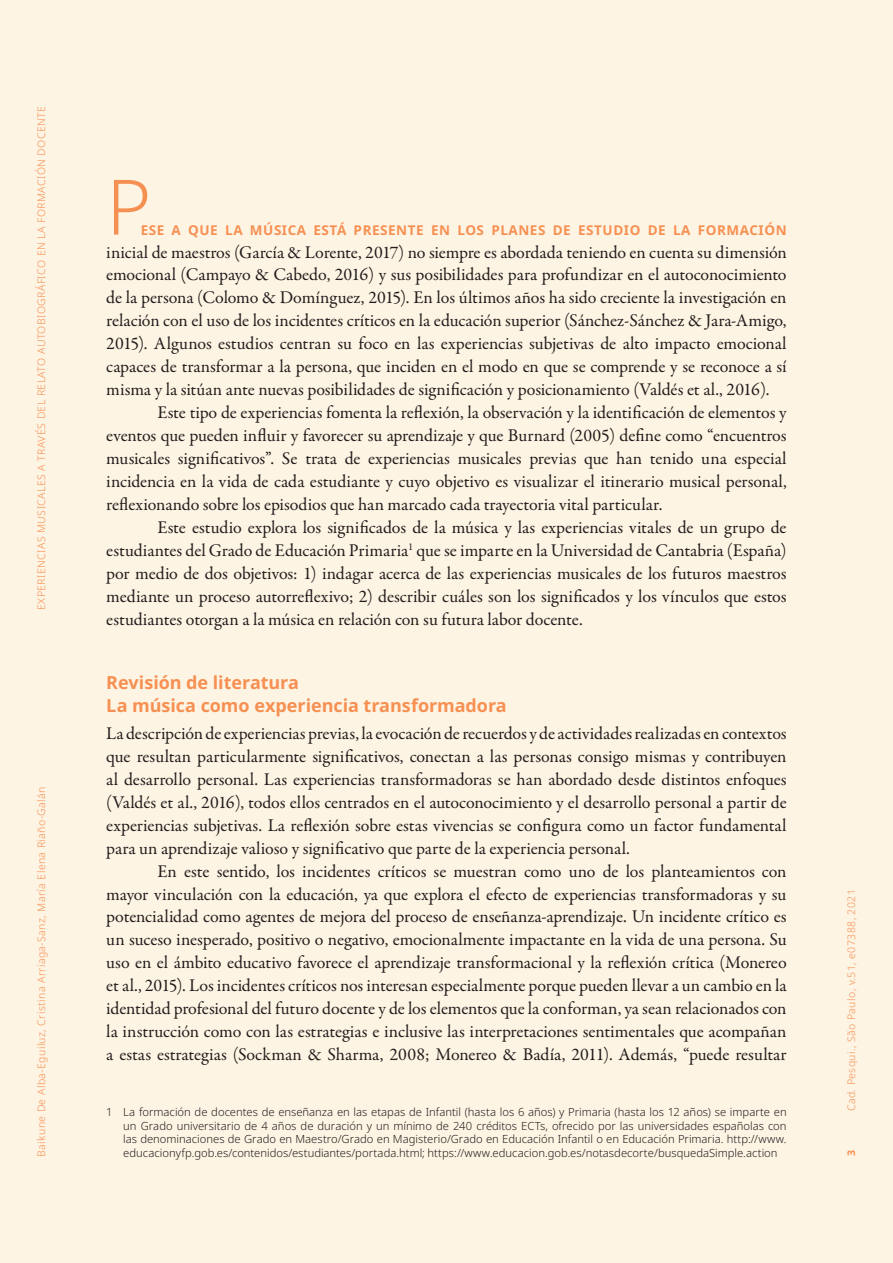
<style>
.page{position:relative;width:893px;height:1263px;background:#fef4e4}
.page>*{position:absolute;margin:0;border:0;box-sizing:border-box;transform-origin:0 0}
.Texto_paragrafo_1_IN{font:300 76.5px "Noto Sans";color:#f7975c}
.Texto_INGLES{font:18px/23px "Garamond Premr Pro";letter-spacing:-.005em;color:#231f20;text-align:justify}
.Texto_paragrafo_1_IN-2{font:18px/23px "Garamond Premr Pro";letter-spacing:-.005em;color:#231f20;text-align:justify}
.subtitulo_1{font:700 18px/22.2px "Noto Sans";letter-spacing:-.005em;color:#f7975c}
.Texto_paragrafo_1_IN-3{font:700 13.5px "Noto Sans";letter-spacing:.04em;color:#f7975c}
.nota_rodapé{font:300 11.25px/13.5px "Noto Sans";color:#231f20;text-align:justify}
.t1{font:300 10.5px "Noto Sans";letter-spacing:.04em;color:#f7975c}
.t2{font:700 10.5px "Noto Sans";color:#f7975c}
</style>
<div class="page">
<p class="t1" style="left:34px;top:610px;width:505px;rotate:-90deg">EXPERIENCIAS MUSICALES A TRAVÉS DEL RELATO AUTOBIOGRÁFICO EN LA FORMACIÓN DOCENTE</p>
<p class="t1" style="left:34px;top:1157px;width:372px;rotate:-90deg">Baikune De Alba-Eguiluz, Cristina Arriaga-Sanz, María Elena Riaño-Galán</p>
<p class="Texto_paragrafo_1_IN" style="left:106px;top:153px;width:47px">P</p>
<p class="Texto_paragrafo_1_IN-3" style="left:141px;top:220px;width:647px">ESE A QUE LA MÚSICA ESTÁ PRESENTE EN LOS PLANES DE ESTUDIO DE LA FORMACIÓN</p>
<p class="Texto_paragrafo_1_IN-2" style="left:106px;top:241px;width:682px">inicial de maestros (García &amp; Lorente, 2017) no siempre es abordada teniendo en cuenta su dimensión emocional (Campayo &amp; Cabedo, 2016) y sus posibilidades para profundizar en el autoconocimiento de la persona (Colomo &amp; Domínguez, 2015). En los últimos años ha sido creciente la investigación en relación con el uso de los incidentes críticos en la educación superior (Sánchez-Sánchez &amp; Jara-Amigo, 2015). Algunos estudios centran su foco en las experiencias subjetivas de alto impacto emocional capaces de transformar a la persona, que inciden en el modo en que se comprende y se reconoce a sí misma y la sitúan ante nuevas posibilidades de significación y posicionamiento (Valdés et al., 2016).</p>
<p class="Texto_INGLES" style="left:106px;top:401px;width:682px;text-indent:51px">Este tipo de experiencias fomenta la reflexión, la observación y la identificación de elementos y eventos que pueden influir y favorecer su aprendizaje y que Burnard (2005) define como “encuentros musicales significativos”. Se trata de experiencias musicales previas que han tenido una especial incidencia en la vida de cada estudiante y cuyo objetivo es visualizar el itinerario musical personal, reflexionando sobre los episodios que han marcado cada trayectoria vital particular.</p>
<p class="Texto_INGLES" style="left:106px;top:516px;width:682px;text-indent:51px">Este estudio explora los significados de la música y las experiencias vitales de un grupo de estudiantes del Grado de Educación Primaria<sup>1</sup> que se imparte en la Universidad de Cantabria (España) por medio de dos objetivos: 1) indagar acerca de las experiencias musicales de los futuros maestros mediante un proceso autorreflexivo; 2) describir cuáles son los significados y los vínculos que estos estudiantes otorgan a la música en relación con su futura labor docente.</p>
<p class="subtitulo_1" style="left:106px;top:672px;width:402px">Revisión de literatura<br>La música como experiencia transformadora</p>
<p class="Texto_paragrafo_1_IN-2" style="left:106px;top:722px;width:682px">La descripción de experiencias previas, la evocación de recuerdos y de actividades realizadas en contextos que resultan particularmente significativos, conectan a las personas consigo mismas y contribuyen al desarrollo personal. Las experiencias transformadoras se han abordado desde distintos enfoques (Valdés et al., 2016), todos ellos centrados en el autoconocimiento y el desarrollo personal a partir de experiencias subjetivas. La reflexión sobre estas vivencias se configura como un factor fundamental para un aprendizaje valioso y significativo que parte de la experiencia personal.</p>
<p class="Texto_INGLES" style="left:106px;top:860px;width:682px;text-indent:51px">En este sentido, los incidentes críticos se muestran como uno de los planteamientos con mayor vinculación con la educación, ya que explora el efecto de experiencias transformadoras y su potencialidad como agentes de mejora del proceso de enseñanza-aprendizaje. Un incidente crítico es un suceso inesperado, positivo o negativo, emocionalmente impactante en la vida de una persona. Su uso en el ámbito educativo favorece el aprendizaje transformacional y la reflexión crítica (Monereo et al., 2015). Los incidentes críticos nos interesan especialmente porque pueden llevar a un cambio en la identidad profesional del futuro docente y de los elementos que la conforman, ya sean relacionados con la instrucción como con las estrategias e inclusive las interpretaciones sentimentales que acompañan a estas estrategias (Sockman &amp; Sharma, 2008; Monereo &amp; Badía, 2011). Además, “puede resultar</p>
<p class="nota_rodapé" style="left:123px;top:1105px;width:665px;text-indent:-17px">1 La formación de docentes de enseñanza en las etapas de Infantil (hasta los 6 años) y Primaria (hasta los 12 años) se imparte en un Grado universitario de 4 años de duración y un mínimo de 240 créditos ECTs, ofrecido por las universidades españolas con las denominaciones de Grado en Maestro/Grado en Magisterio/Grado en Educación Infantil o en Educación Primaria. http://www. educacionyfp.gob.es/contenidos/estudiantes/portada.html; https://www.educacion.gob.es/notasdecorte/busquedaSimple.action</p>
<p class="t1" style="left:844px;top:1111px;width:224px;rotate:-90deg">Cad. Pesqui., São Paulo, v.51, e07388, 2021</p>
<p class="t2" style="left:844px;top:1155px;width:8px;rotate:-90deg">3</p>
</div>
